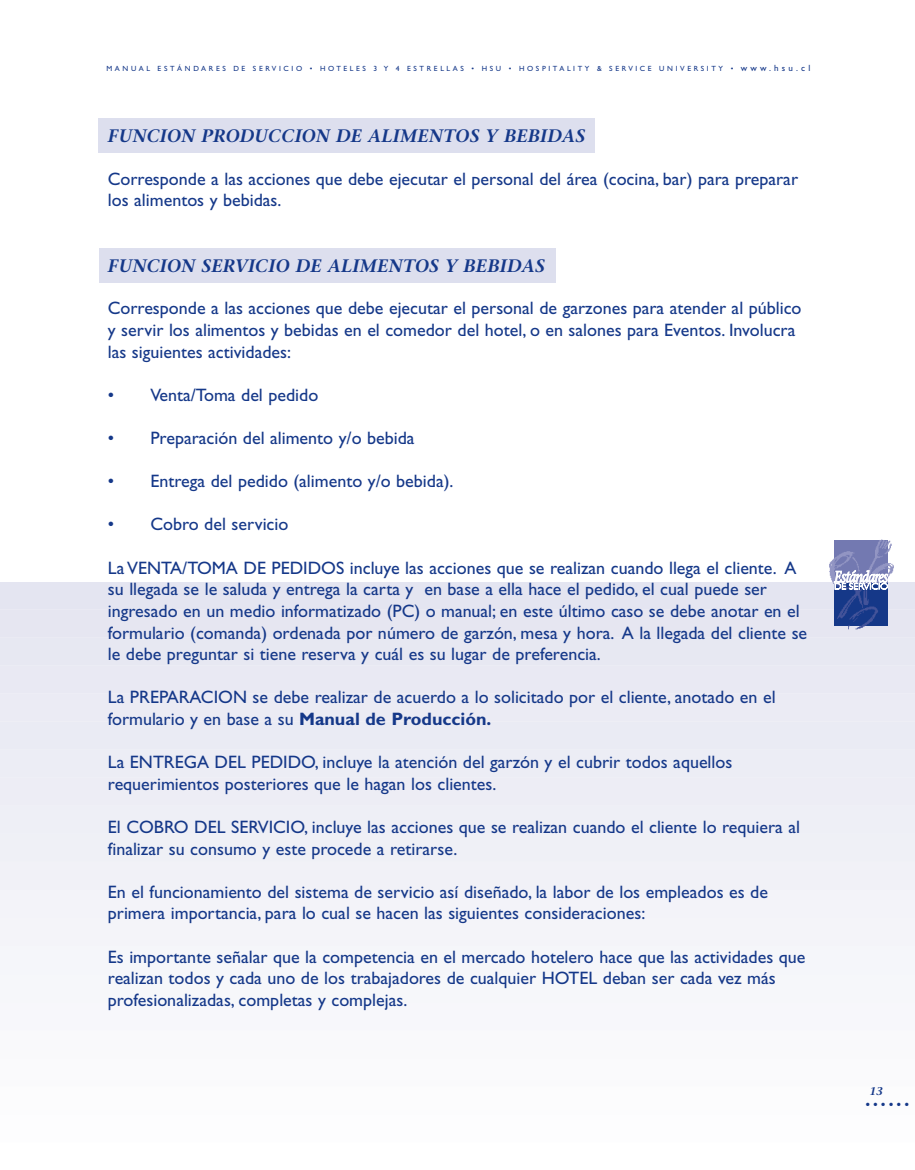
<style>
.page{position:relative;width:915px;height:1170px;background:#fff}
.page>*{position:absolute;margin:0;border:0;box-sizing:border-box;transform-origin:0 0}
.t1{font:18px/21.6px "Gill Sans";color:#153889}
.t2{font:italic 600 18px "Stone Serif";color:#153889}
.t3{font:13.5px "Gill Sans";color:#153889}
.t4{font:italic 600 11.25px "Stone Serif";color:#153889}
.t5{font:7.5px "Gill Sans";letter-spacing:.35em;color:#153889}
.s1{font-size:9px}
.s2{font-weight:700}
</style>
<div class="page">
<div style="left:0;top:1047px;width:914px;height:49px;background:#fafafc"></div>
<div style="left:0;top:1019px;width:914px;height:49px;background:#f9f9fb"></div>
<div style="left:0;top:991px;width:914px;height:49px;background:#f7f7fb"></div>
<div style="left:0;top:963px;width:914px;height:49px;background:#f6f7fa"></div>
<div style="left:0;top:935px;width:914px;height:49px;background:#f5f6fa"></div>
<div style="left:0;top:906px;width:914px;height:50px;background:#f4f4f9"></div>
<div style="left:0;top:878px;width:914px;height:50px;background:#f3f3f9"></div>
<div style="left:0;top:850px;width:914px;height:50px;background:#f1f1f7"></div>
<div style="left:0;top:822px;width:914px;height:50px;background:#eff0f6"></div>
<div style="left:0;top:794px;width:914px;height:50px;background:#eeeff6"></div>
<div style="left:0;top:766px;width:914px;height:50px;background:#ededf5"></div>
<div style="left:0;top:738px;width:914px;height:50px;background:#ecedf5"></div>
<div style="left:0;top:710px;width:914px;height:50px;background:#eaebf4"></div>
<div style="left:0;top:682px;width:914px;height:50px;background:#ebebf4"></div>
<div style="left:0;top:654px;width:914px;height:50px;background:#e9e9f3"></div>
<div style="left:0;top:626px;width:914px;height:50px;background:#e7e8f2"></div>
<div style="left:0;top:598px;width:914px;height:50px;background:#e6e6f1"></div>
<div style="left:0;top:583px;width:914px;height:37px;background:#e4e5f1"></div>
<img style="left:834px;top:583px;width:54px;height:47px">
<img style="left:824px;top:539px;width:74px;height:44px">
<svg style="left:833px;top:570px;width:54px;height:19px"></svg>
<div style="left:99px;top:118px;width:496px;height:34px;background:#dddfee"></div>
<div style="left:99px;top:248px;width:456px;height:34px;background:#dddfee"></div>
<p class="t5" style="left:106px;top:66px;width:705px">MANUAL ESTÁNDARES DE SERVICIO • HOTELES 3 Y 4 ESTRELLAS • HSU • HOSPITALITY &amp; SERVICE UNIVERSITY • <span class="s1">www.hsu.cl</span></p>
<p class="t2" style="left:108px;top:129px;width:479px">FUNCION PRODUCCION DE ALIMENTOS Y BEBIDAS</p>
<p class="t1" style="left:108px;top:169px;width:691px">Corresponde a las acciones que debe ejecutar el personal del área (cocina, bar) para preparar los alimentos y bebidas.</p>
<p class="t2" style="left:108px;top:259px;width:438px">FUNCION SERVICIO DE ALIMENTOS Y BEBIDAS</p>
<p class="t1" style="left:108px;top:299px;width:695px">Corresponde a las acciones que debe ejecutar el personal de garzones para atender al público y servir los alimentos y bebidas en el comedor del hotel, o en salones para Eventos. Involucra las siguientes actividades:</p>
<p class="t1" style="left:108px;top:385px;width:212px">• Venta/Toma del pedido</p>
<p class="t1" style="left:108px;top:429px;width:308px">• Preparación del alimento y/o bebida</p>
<p class="t1" style="left:108px;top:472px;width:347px">• Entrega del pedido (alimento y/o bebida).</p>
<p class="t1" style="left:108px;top:515px;width:182px">• Cobro del servicio</p>
<p class="t1" style="left:108px;top:558px;width:700px">La VENTA/TOMA DE PEDIDOS incluye las acciones que se realizan cuando llega el cliente. A su llegada se le saluda y entrega la carta y en base a ella hace el pedido, el cual puede ser ingresado en un medio informatizado (PC) o manual; en este último caso se debe anotar en el formulario (comanda) ordenada por número de garzón, mesa y hora. A la llegada del cliente se le debe preguntar si tiene reserva y cuál es su lugar de preferencia.</p>
<p class="t1" style="left:108px;top:688px;width:669px">La PREPARACION se debe realizar de acuerdo a lo solicitado por el cliente, anotado en el formulario y en base a su <span class="s2">Manual de Producción.</span></p>
<p class="t1" style="left:108px;top:753px;width:625px">La ENTREGA DEL PEDIDO, incluye la atención del garzón y el cubrir todos aquellos requerimientos posteriores que le hagan los clientes.</p>
<p class="t1" style="left:108px;top:817px;width:693px">El COBRO DEL SERVICIO, incluye las acciones que se realizan cuando el cliente lo requiera al finalizar su consumo y este procede a retirarse.</p>
<p class="t1" style="left:108px;top:882px;width:661px">En el funcionamiento del sistema de servicio así diseñado, la labor de los empleados es de primera importancia, para lo cual se hacen las siguientes consideraciones:</p>
<p class="t1" style="left:108px;top:947px;width:698px">Es importante señalar que la competencia en el mercado hotelero hace que las actividades que realizan todos y cada uno de los trabajadores de cualquier HOTEL deban ser cada vez más profesionalizadas, completas y complejas.</p>
<p class="t4" style="left:869px;top:1086px;width:15px">13</p>
<p class="t3" style="left:865px;top:1098px;width:45px">••••••</p>
</div>
